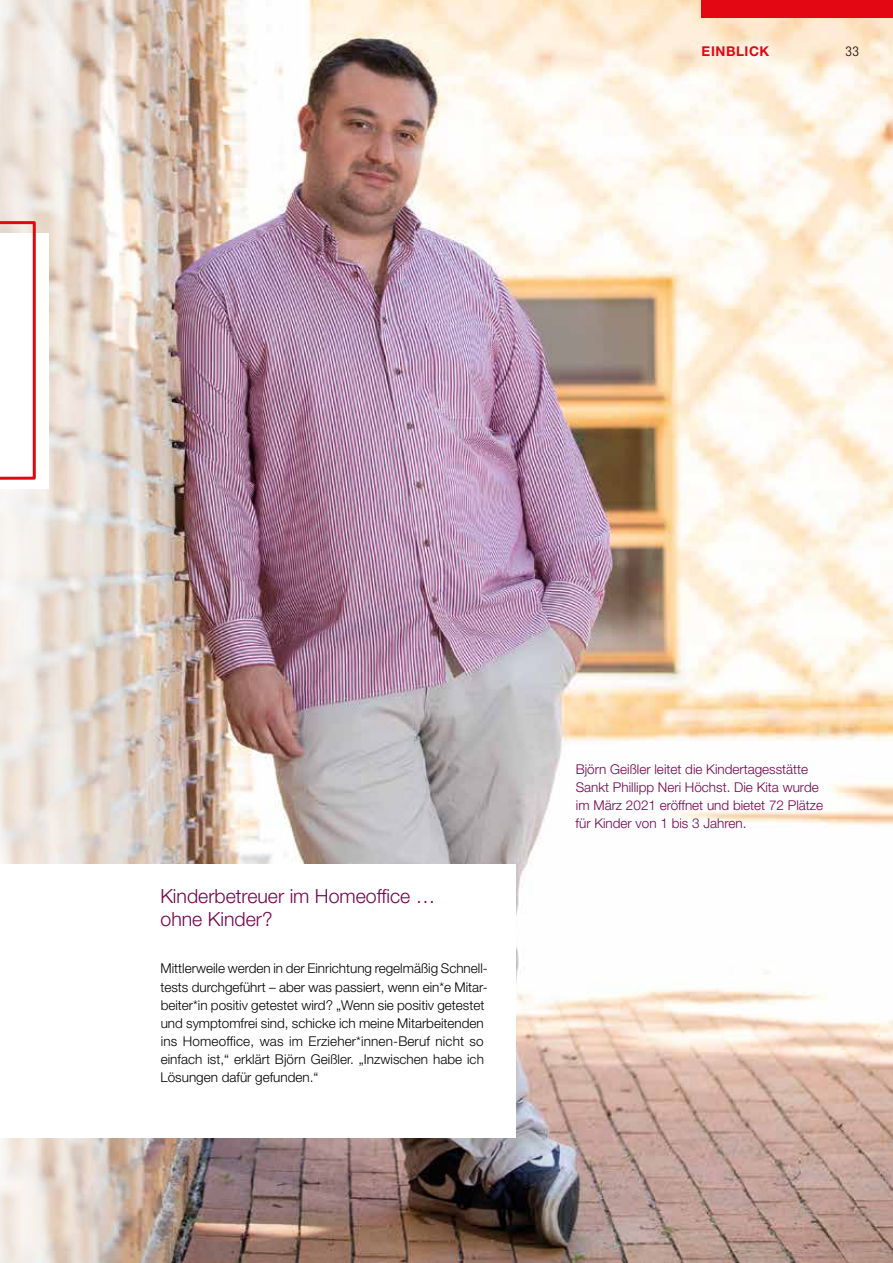
<style>
.page{position:relative;width:893px;height:1263px;background:#fff}
.page>*{position:absolute;margin:0;border:0;box-sizing:border-box;transform-origin:0 0}
.t1{font:300 19.5px/23.4px "Helvetica Neue LT Pro";color:#73044e}
.t2{font:300 13.5px/18.1px "Helvetica Neue LT Pro";color:#000}
.t3{font:300 13.5px/18.1px "Helvetica Neue LT Pro";color:#73044e}
.t4{font:700 13.5px "Helvetica Neue LT Pro";letter-spacing:.04em;color:#e30613}
.t5{font:300 condensed 13.5px "Helvetica Neue LT Pro";color:#000}
</style>
<div class="page">
<img style="left:129px;top:0;width:764px;height:1263px">
<svg style="left:0;top:0;width:129px;height:1263px;background:#e7ddd4"></svg>
<div style="left:0;top:233px;width:48px;height:256px;background:#fff"></div>
<svg style="left:0;top:220px;width:37px;height:319px"></svg>
<div style="left:0;top:864px;width:516px;height:273px;background:#fff"></div>
<div style="left:702px;top:0;width:191px;height:17px;background:#e30613"></div>
<p class="t4" style="left:702px;top:43px;width:69px">EINBLICK</p>
<p class="t5" style="left:845px;top:44px;width:15px">33</p>
<h1 class="t1" style="left:160px;top:884px;width:276px">Kinderbetreuer im Homeoffice … ohne Kinder?</h1>
<p class="t2" style="left:160px;top:959px;width:329px">Mittlerweile werden in der Einrichtung regelmäßig Schnell&shy;tests durchgeführt – aber was passiert, wenn ein*e Mitar&shy;beiter*in positiv getestet wird? „Wenn sie positiv getestet und symptomfrei sind, schicke ich meine Mitarbeitenden ins Homeoffice, was im Erzieher*innen-Beruf nicht so einfach ist,“ erklärt Björn Geißler. „Inzwischen habe ich Lösungen dafür gefunden.“</p>
<p class="t3" style="left:576px;top:760px;width:249px">Björn Geißler leitet die Kindertagesstätte Sankt Phillipp Neri Höchst. Die Kita wurde im März 2021 eröffnet und bietet 72 Plätze für Kinder von 1 bis 3 Jahren.</p>
</div>
